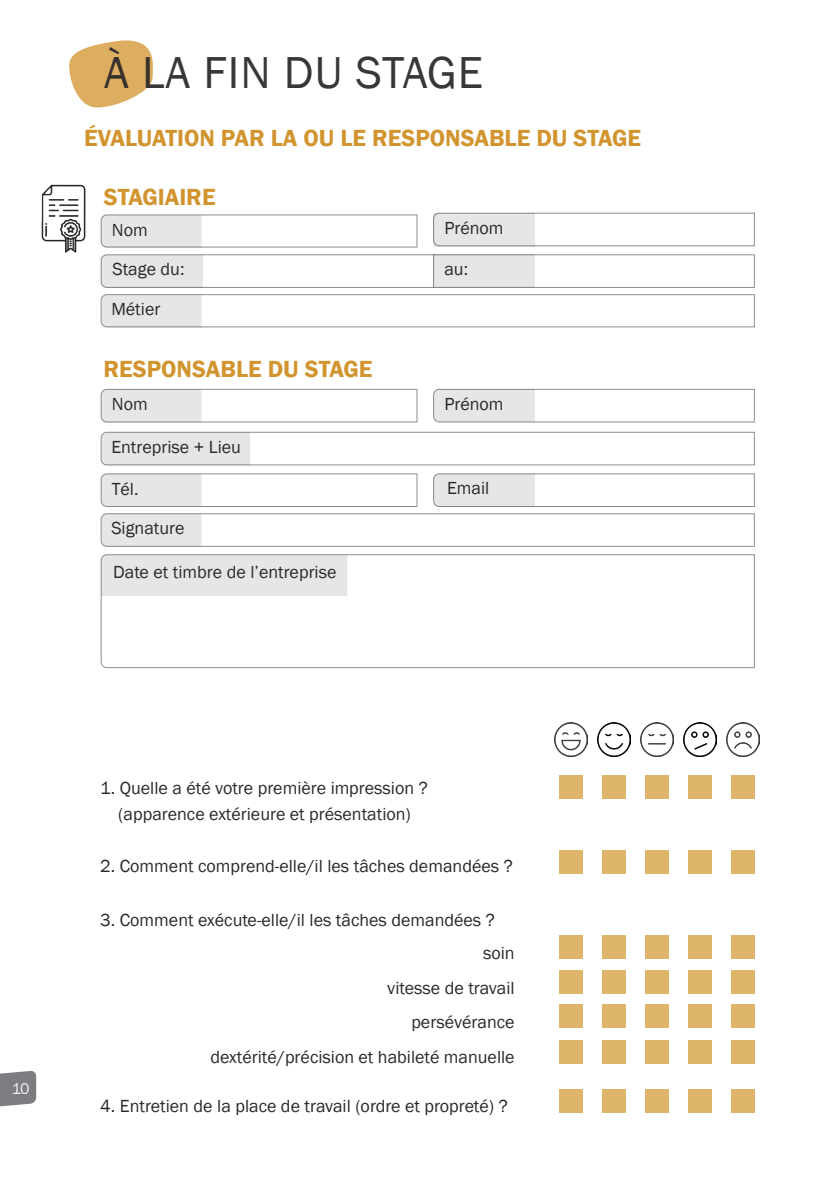
<style>
.page{position:relative;width:840px;height:1191px;background:#fff}
.page>*{position:absolute;margin:0;border:0;box-sizing:border-box;transform-origin:0 0}
.t1{font:46px "Franklin Gothic";letter-spacing:.02em;color:#2b292a}
.t2{font:600 24px "Franklin Gothic";color:#d2942e}
.t3{font:18px/34.4px "Franklin Gothic";color:#2b292a;text-align:center}
.t4{font:16px "Franklin Gothic";color:#fff}
</style>
<div class="page">
<svg style="left:0;top:1071px;width:36px;height:36px"></svg>
<svg style="left:433px;top:212px;width:322px;height:35px"></svg>
<svg style="left:69px;top:40px;width:84px;height:68px"></svg>
<svg style="left:100px;top:214px;width:318px;height:34px"></svg>
<svg style="left:100px;top:388px;width:318px;height:35px"></svg>
<svg style="left:100px;top:254px;width:333px;height:34px"></svg>
<svg style="left:100px;top:473px;width:318px;height:34px"></svg>
<svg style="left:100px;top:294px;width:655px;height:34px"></svg>
<svg style="left:100px;top:513px;width:655px;height:34px"></svg>
<svg style="left:100px;top:431px;width:655px;height:35px"></svg>
<div style="left:433px;top:254px;width:321px;height:34px;background:#fff;border:1px solid #8d8f92"></div>
<div style="left:433px;top:255px;width:101px;height:33px;background:#e6e6e6"></div>
<div style="left:433px;top:213px;width:101px;height:33px;background:#e6e6e6"></div>
<svg style="left:433px;top:473px;width:322px;height:34px"></svg>
<svg style="left:100px;top:554px;width:655px;height:114px"></svg>
<div style="left:101px;top:555px;width:246px;height:41px;background:#e6e6e6"></div>
<svg style="left:433px;top:388px;width:322px;height:35px"></svg>
<img style="left:41px;top:184px;width:45px;height:69px">
<div style="left:559px;top:775px;width:23px;height:24px;background:#dfb46b"></div>
<div style="left:559px;top:849px;width:23px;height:24px;background:#dfb46b"></div>
<div style="left:559px;top:935px;width:23px;height:24px;background:#dfb46b"></div>
<div style="left:559px;top:970px;width:23px;height:23px;background:#dfb46b"></div>
<div style="left:559px;top:1004px;width:23px;height:24px;background:#dfb46b"></div>
<div style="left:559px;top:1040px;width:23px;height:23px;background:#dfb46b"></div>
<div style="left:559px;top:1089px;width:23px;height:23px;background:#dfb46b"></div>
<div style="left:645px;top:775px;width:23px;height:24px;background:#dfb46b"></div>
<div style="left:645px;top:849px;width:23px;height:24px;background:#dfb46b"></div>
<div style="left:645px;top:935px;width:23px;height:24px;background:#dfb46b"></div>
<div style="left:645px;top:970px;width:23px;height:23px;background:#dfb46b"></div>
<div style="left:645px;top:1004px;width:23px;height:24px;background:#dfb46b"></div>
<div style="left:645px;top:1040px;width:23px;height:23px;background:#dfb46b"></div>
<div style="left:645px;top:1089px;width:23px;height:23px;background:#dfb46b"></div>
<div style="left:602px;top:775px;width:23px;height:24px;background:#dfb46b"></div>
<div style="left:602px;top:849px;width:23px;height:24px;background:#dfb46b"></div>
<div style="left:602px;top:935px;width:23px;height:24px;background:#dfb46b"></div>
<div style="left:602px;top:970px;width:23px;height:23px;background:#dfb46b"></div>
<div style="left:602px;top:1004px;width:23px;height:24px;background:#dfb46b"></div>
<div style="left:602px;top:1040px;width:23px;height:23px;background:#dfb46b"></div>
<div style="left:602px;top:1089px;width:23px;height:23px;background:#dfb46b"></div>
<div style="left:688px;top:775px;width:23px;height:24px;background:#dfb46b"></div>
<div style="left:688px;top:849px;width:23px;height:24px;background:#dfb46b"></div>
<div style="left:688px;top:935px;width:23px;height:24px;background:#dfb46b"></div>
<div style="left:688px;top:970px;width:23px;height:23px;background:#dfb46b"></div>
<div style="left:688px;top:1004px;width:23px;height:24px;background:#dfb46b"></div>
<div style="left:688px;top:1040px;width:23px;height:23px;background:#dfb46b"></div>
<div style="left:688px;top:1089px;width:23px;height:23px;background:#dfb46b"></div>
<div style="left:731px;top:775px;width:23px;height:24px;background:#dfb46b"></div>
<div style="left:731px;top:849px;width:23px;height:24px;background:#dfb46b"></div>
<div style="left:731px;top:935px;width:23px;height:24px;background:#dfb46b"></div>
<div style="left:731px;top:970px;width:23px;height:23px;background:#dfb46b"></div>
<div style="left:731px;top:1004px;width:23px;height:24px;background:#dfb46b"></div>
<div style="left:731px;top:1040px;width:23px;height:23px;background:#dfb46b"></div>
<div style="left:731px;top:1089px;width:23px;height:23px;background:#dfb46b"></div>
<img style="left:554px;top:722px;width:33px;height:34px">
<img style="left:597px;top:722px;width:33px;height:34px">
<img style="left:683px;top:722px;width:33px;height:34px">
<img style="left:640px;top:722px;width:33px;height:34px">
<img style="left:726px;top:722px;width:33px;height:34px">
<h1 class="t1" style="left:104px;top:44px;width:380px">À LA FIN DU STAGE</h1>
<h2 class="t2" style="left:84px;top:123px;width:558px">ÉVALUATION PAR LA OU LE RESPONSABLE DU STAGE</h2>
<h2 class="t2" style="left:104px;top:182px;width:113px">STAGIAIRE</h2>
<p class="t3" style="left:112px;top:213px;width:37px">Nom</p>
<p class="t3" style="left:112px;top:253px;width:73px">Stage du:</p>
<p class="t3" style="left:111px;top:292px;width:50px">Métier</p>
<h2 class="t2" style="left:103px;top:354px;width:270px">RESPONSABLE DU STAGE</h2>
<p class="t3" style="left:112px;top:387px;width:37px">Nom</p>
<p class="t3" style="left:111px;top:430px;width:131px">Entreprise + Lieu</p>
<p class="t3" style="left:112px;top:472px;width:28px">Tél.</p>
<p class="t3" style="left:111px;top:511px;width:75px">Signature</p>
<p class="t3" style="left:113px;top:555px;width:225px">Date et timbre de l’entreprise</p>
<p class="t3" style="left:444px;top:211px;width:61px">Prénom</p>
<p class="t3" style="left:444px;top:253px;width:25px">au:</p>
<p class="t3" style="left:444px;top:387px;width:61px">Prénom</p>
<p class="t3" style="left:447px;top:471px;width:44px">Email</p>
<p class="t4" style="left:11px;top:1078px;width:20px">10</p>
<p class="t3" style="left:100px;top:775px;width:329px;line-height:26px">1. Quelle a été votre première impression ? (apparence extérieure et présentation)</p>
<p class="t3" style="left:100px;top:849px;width:414px">2. Comment comprend-elle/il les tâches demandées ?</p>
<p class="t3" style="left:100px;top:903px;width:396px">3. Comment exécute-elle/il les tâches demandées ?</p>
<p class="t3" style="left:210px;top:936px;width:305px;text-align:right">soin<br>vitesse de travail<br>persévérance<br>dextérité/précision et habileté manuelle</p>
<p class="t3" style="left:100px;top:1089px;width:409px">4. Entretien de la place de travail (ordre et propreté) ?</p>
</div>
